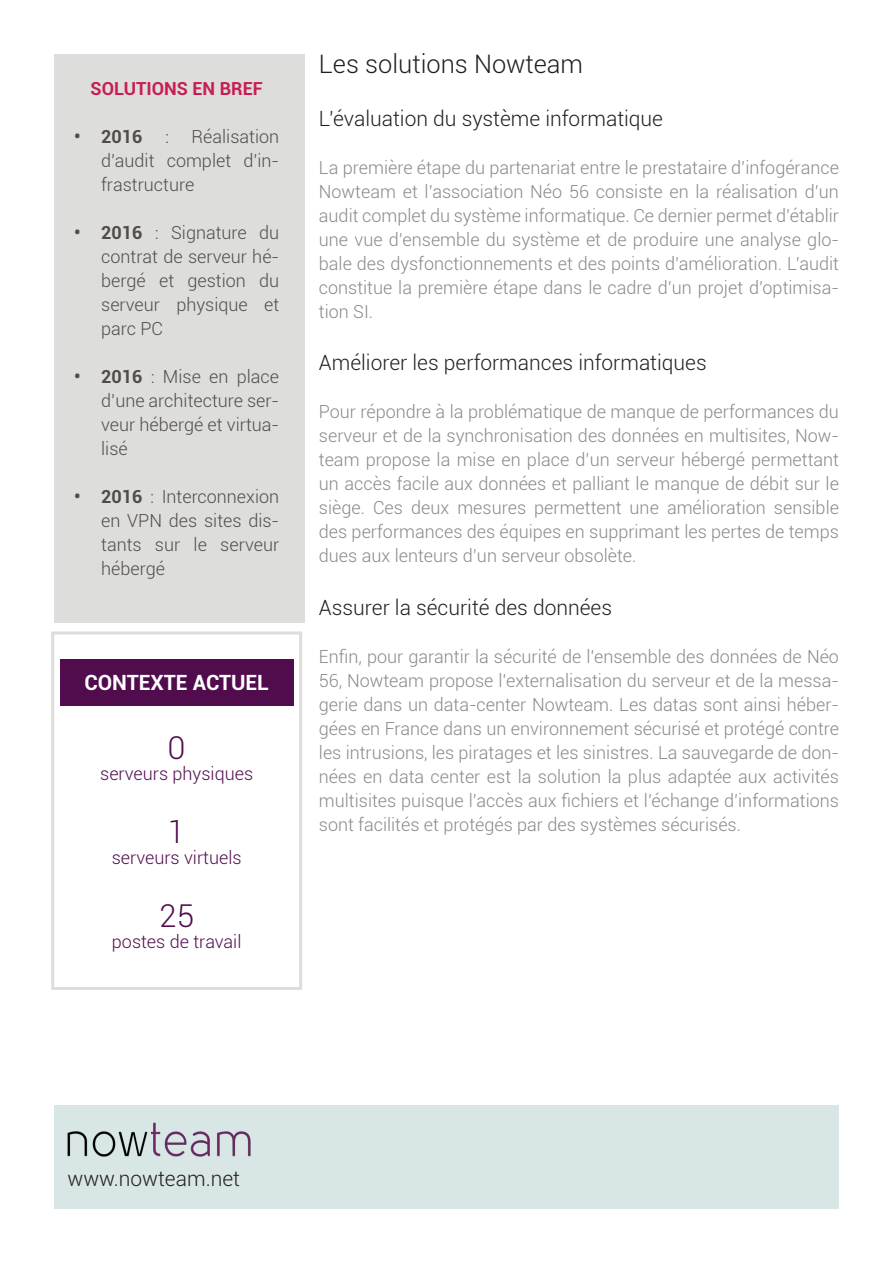
<style>
.page{position:relative;width:893px;height:1263px;background:#fff}
.page>*{position:absolute;margin:0;border:0;box-sizing:border-box;transform-origin:0 0}
.t1{font:300 31.5px "Roboto";color:#510c4e}
.t2{font:300 25.5px "Roboto";color:#231f20}
.t3{font:300 21px "Roboto";color:#231f20}
.t4{font:700 21px "Roboto";color:#fff}
.t5{font:300 18px/24px "Roboto";color:#87898c;text-align:justify}
.t6{font:300 18px/24px "Roboto";color:#514c49;text-align:justify}
.t7{font:300 18px "Roboto";color:#510c4e}
.t8{font:700 18px "Roboto";color:#c71d52}
.t9{font:700 18px "Roboto";color:#514c49}
.s1{font-weight:700}
</style>
<div class="page">
<div style="left:54px;top:54px;width:251px;height:569px;background:#dddddb"></div>
<div style="left:54px;top:1106px;width:785px;height:103px;background:#d8e6e6"></div>
<div style="left:51px;top:631px;width:251px;height:359px;border:3px solid #dddddb"></div>
<div style="left:60px;top:659px;width:233px;height:47px;background:#510c4e"></div>
<img style="left:67px;top:1122px;width:184px;height:35px">
<p class="t8" style="left:91px;top:76px;width:174px">SOLUTIONS EN BREF</p>
<p class="t9" style="left:74px;top:124px;width:70px">• 2016</p>
<p class="t6" style="left:165px;top:124px;width:5px">:</p>
<p class="t6" style="left:101px;top:124px;width:179px;text-indent:90px">Réalisation d’audit complet d’in&shy;frastructure</p>
<p class="t6" style="left:101px;top:220px;width:179px;text-indent:-27px"><span class="s1">• 2016</span> : Signature du contrat de serveur hé&shy;bergé et gestion du serveur physique et parc PC</p>
<p class="t6" style="left:101px;top:364px;width:179px;text-indent:-27px"><span class="s1">• 2016</span> : Mise en place d’une architecture ser&shy;veur hébergé et virtua&shy;lisé</p>
<p class="t6" style="left:101px;top:484px;width:179px;text-indent:-27px"><span class="s1">• 2016</span> : Interconnexion en VPN des sites dis&shy;tants sur le serveur hébergé</p>
<p class="t4" style="left:84px;top:668px;width:186px">CONTEXTE ACTUEL</p>
<p class="t1" style="left:168px;top:726px;width:19px">0</p>
<p class="t7" style="left:100px;top:761px;width:154px">serveurs physiques</p>
<p class="t1" style="left:168px;top:810px;width:19px">1</p>
<p class="t7" style="left:112px;top:845px;width:131px">serveurs virtuels</p>
<p class="t1" style="left:159px;top:894px;width:36px">25</p>
<p class="t7" style="left:112px;top:929px;width:131px">postes de travail</p>
<p class="t2" style="left:319px;top:46px;width:266px">Les solutions Nowteam</p>
<p class="t3" style="left:319px;top:104px;width:346px">L’évaluation du système informatique</p>
<p class="t5" style="left:319px;top:155px;width:522px">La première étape du partenariat entre le prestataire d’infogérance Nowteam et l’association Néo 56 consiste en la réalisation d’un audit complet du système informatique. Ce dernier permet d’établir une vue d’ensemble du système et de produire une analyse glo&shy;bale des dysfonctionnements et des points d’amélioration. L’audit constitue la première étape dans le cadre d’un projet d’optimisa&shy;tion SI.</p>
<p class="t3" style="left:319px;top:348px;width:389px">Améliorer les performances informatiques</p>
<p class="t5" style="left:319px;top:399px;width:522px">Pour répondre à la problématique de manque de performances du serveur et de la synchronisation des données en multisites, Now&shy;team propose la mise en place d’un serveur hébergé permettant un accès facile aux données et palliant le manque de débit sur le siège. Ces deux mesures permettent une amélioration sensible des performances des équipes en supprimant les pertes de temps dues aux lenteurs d’un serveur obsolète.</p>
<p class="t3" style="left:319px;top:593px;width:295px">Assurer la sécurité des données</p>
<p class="t5" style="left:319px;top:644px;width:522px">Enfin, pour garantir la sécurité de l’ensemble des données de Néo 56, Nowteam propose l’externalisation du serveur et de la messa&shy;gerie dans un data-center Nowteam. Les datas sont ainsi héber&shy;gées en France dans un environnement sécurisé et protégé contre les intrusions, les piratages et les sinistres. La sauvegarde de don&shy;nées en data center est la solution la plus adaptée aux activités multisites puisque l’accès aux fichiers et l’échange d’informations sont facilités et protégés par des systèmes sécurisés.</p>
<p class="t3" style="left:67px;top:1164px;width:174px">www.nowteam.net</p>
</div>
